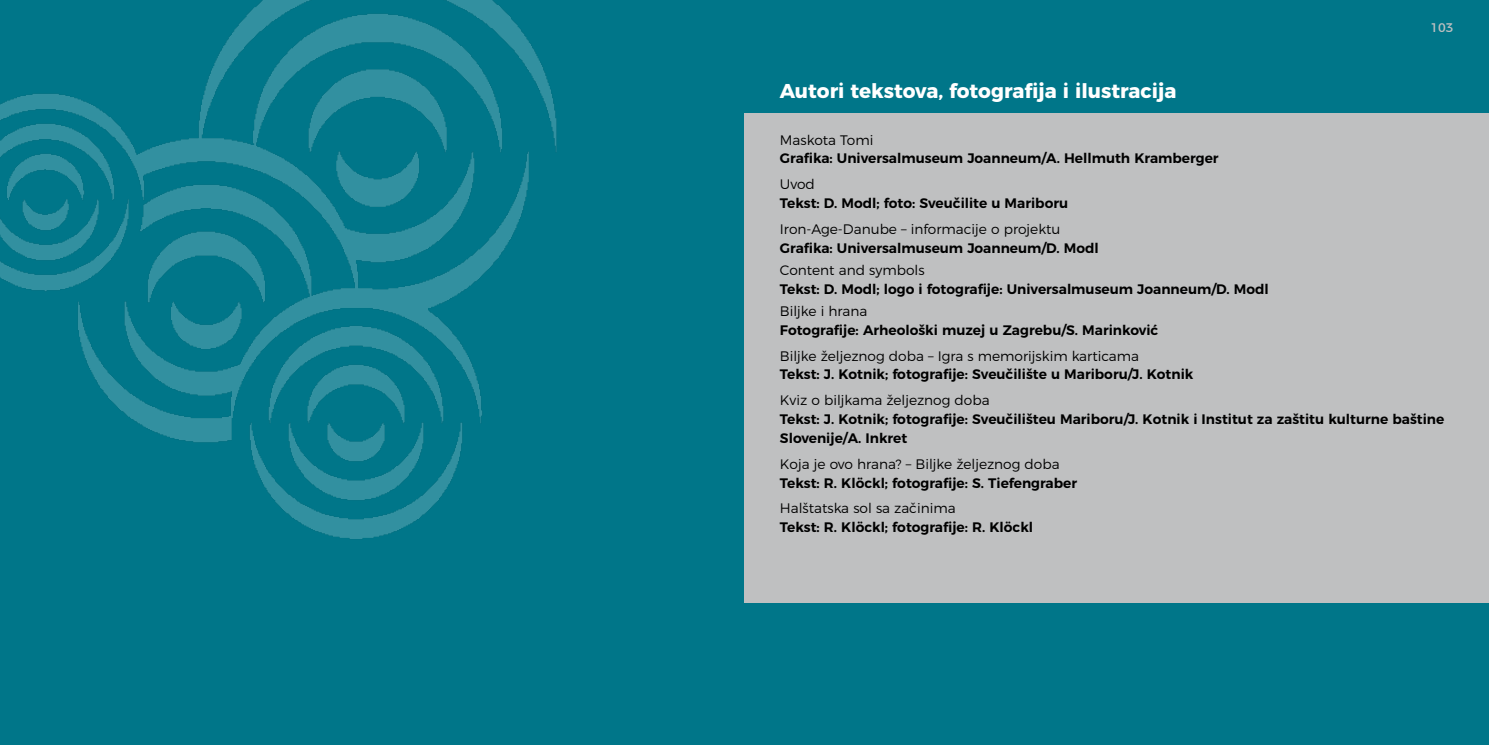
<style>
.page{position:relative;width:1489px;height:745px;background:#fff}
.page>*{position:absolute;margin:0;border:0;box-sizing:border-box;transform-origin:0 0}
.t1{font:700 20px "Montserrat";color:#fff}
.t2{font:600 13.75px/18.8px "Montserrat";color:#000}
.t3{font:12.5px "Montserrat";color:#bfc0c1}
.s1{font-weight:300}
</style>
<div class="page">
<div style="left:0;top:0;width:1488px;height:744px;background:#007689"></div>
<img style="left:0;top:0;width:557px;height:539px">
<div style="left:744px;top:113px;width:744px;height:489px;background:#bfc0c1"></div>
<p class="t1" style="left:780px;top:74px;width:398px">Autori tekstova, fotografija i ilustracija</p>
<p class="t3" style="left:1430px;top:17px;width:25px">103</p>
<p class="t2" style="left:780px;top:129px;width:440px"><span class="s1">Maskota Tomi<br></span>Grafika: Universalmuseum Joanneum/A. Hellmuth Kramberger</p>
<p class="t2" style="left:780px;top:174px;width:290px"><span class="s1">Uvod<br></span>Tekst: D. Modl; foto: Sveučilite u Mariboru</p>
<p class="t2" style="left:780px;top:218px;width:320px"><span class="s1">Iron-Age-Danube – informacije o projektu<br></span>Grafika: Universalmuseum Joanneum/D. Modl</p>
<p class="t2" style="left:780px;top:259px;width:490px"><span class="s1">Content and symbols<br></span>Tekst: D. Modl; logo i fotografije: Universalmuseum Joanneum/D. Modl</p>
<p class="t2" style="left:780px;top:300px;width:380px"><span class="s1">Biljke i hrana<br></span>Fotografije: Arheološki muzej u Zagrebu/S. Marinković</p>
<p class="t2" style="left:780px;top:345px;width:415px"><span class="s1">Biljke željeznog doba – Igra s memorijskim karticama<br></span>Tekst: J. Kotnik; fotografije: Sveučilište u Mariboru/J. Kotnik</p>
<p class="t2" style="left:780px;top:390px;width:666px"><span class="s1">Kviz o biljkama željeznog doba<br></span>Tekst: J. Kotnik; fotografije: Sveučilišteu Mariboru/J. Kotnik i Institut za zaštitu kulturne baštine<br>Slovenije/A. Inkret</p>
<p class="t2" style="left:780px;top:453px;width:299px"><span class="s1">Koja je ovo hrana? – Biljke željeznog doba<br></span>Tekst: R. Klöckl; fotografije: S. Tiefengraber</p>
<p class="t2" style="left:780px;top:497px;width:255px"><span class="s1">Halštatska sol sa začinima<br></span>Tekst: R. Klöckl; fotografije: R. Klöckl</p>
</div>
